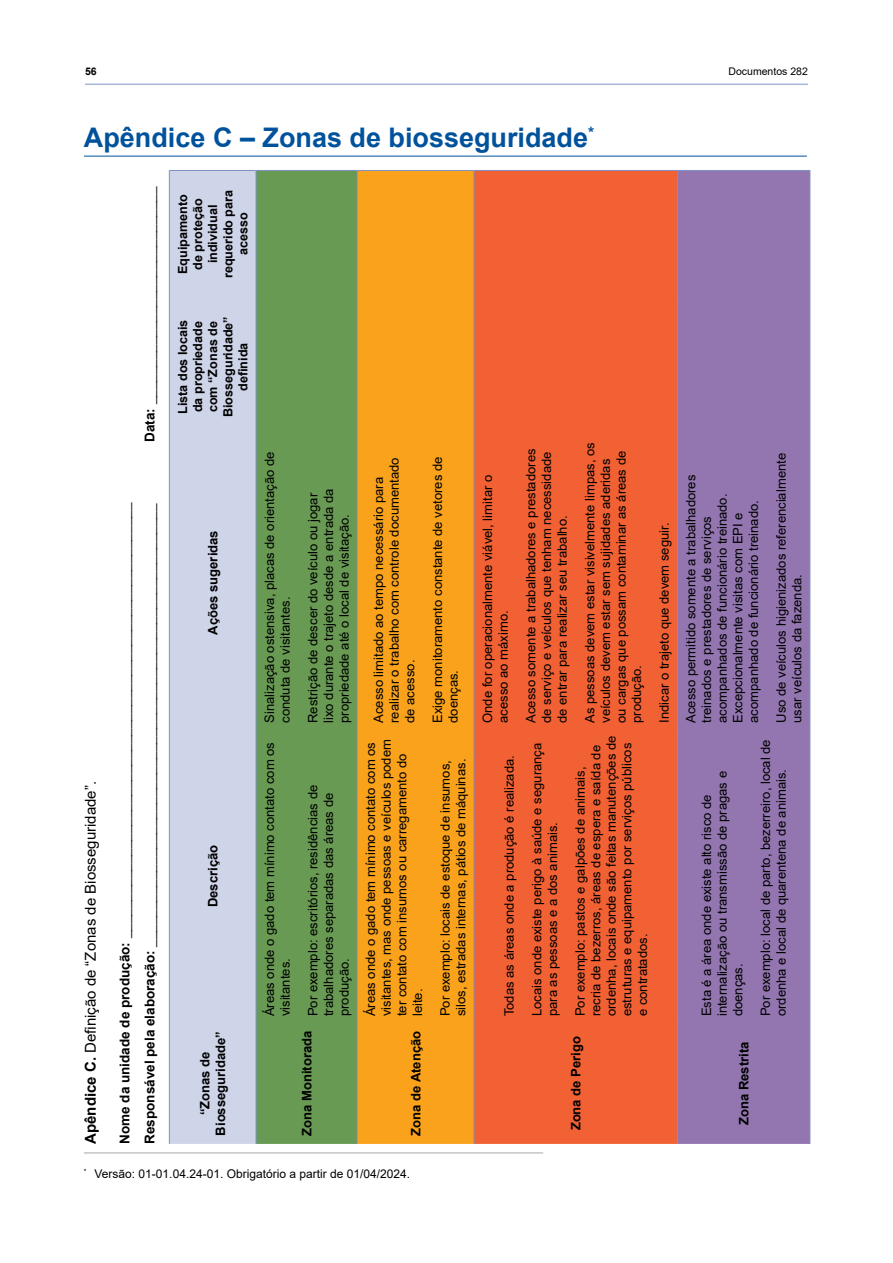
<style>
.page{position:relative;width:893px;height:1263px;background:#fff}
.page>*{position:absolute;margin:0;border:0;box-sizing:border-box;transform-origin:0 0}
.t1{font:700 27px "Arial";color:#00529c}
.t2{font:15px "Arial";color:#000}
.t3{font:13.5px/25px "Arial";color:#000}
.t4{font:13.05px/15.6px "Arial";color:#000}
.t5{font:700 13.05px/15.6px "Arial";color:#000;text-align:center}
.t6{font:700 12.6px/15.1px "Arial";color:#000;text-align:center}
.t7{font:12px "Arial";color:#000}
.t8{font:10.5px "Arial";color:#000}
.t9{font:700 10.5px "Arial";color:#000}
.s1{font-weight:700}
</style>
<div class="page">
<hr style="left:85px;top:84px;width:723px;height:1px;background:#a9b5d8">
<hr style="left:84px;top:156px;width:723px;height:1px;background:#00529c">
<hr style="left:84px;top:1152px;width:459px;height:1px;background:#a7a9ac">
<div style="left:170px;top:171px;width:86px;height:973px;background:#cfd5e9"></div>
<div style="left:257px;top:171px;width:100px;height:973px;background:#689a53"></div>
<div style="left:358px;top:171px;width:116px;height:973px;background:#faa21b"></div>
<div style="left:475px;top:171px;width:202px;height:973px;background:#f26134"></div>
<div style="left:678px;top:171px;width:132px;height:973px;background:#9376b0"></div>
<hr style="left:169px;top:1023px;width:1px;height:121px;background:#7c91c4">
<hr style="left:169px;top:729px;width:1px;height:294px;background:#7c91c4">
<hr style="left:169px;top:436px;width:1px;height:293px;background:#7c91c4">
<hr style="left:169px;top:298px;width:1px;height:138px;background:#7c91c4">
<hr style="left:169px;top:170px;width:1px;height:128px;background:#7c91c4">
<hr style="left:170px;top:170px;width:86px;height:1px;background:#7c91c4">
<hr style="left:256px;top:1023px;width:1px;height:121px;background:#7c91c4">
<hr style="left:256px;top:729px;width:1px;height:294px;background:#7c91c4">
<hr style="left:256px;top:436px;width:1px;height:293px;background:#7c91c4">
<hr style="left:256px;top:298px;width:1px;height:138px;background:#7c91c4">
<hr style="left:256px;top:170px;width:1px;height:128px;background:#7c91c4">
<hr style="left:256px;top:170px;width:101px;height:1px;background:#7c91c4">
<hr style="left:357px;top:1023px;width:1px;height:121px;background:#7c91c4">
<hr style="left:357px;top:729px;width:1px;height:294px;background:#7c91c4">
<hr style="left:357px;top:436px;width:1px;height:293px;background:#7c91c4">
<hr style="left:357px;top:298px;width:1px;height:138px;background:#7c91c4">
<hr style="left:357px;top:170px;width:1px;height:128px;background:#7c91c4">
<hr style="left:358px;top:170px;width:116px;height:1px;background:#7c91c4">
<hr style="left:474px;top:1023px;width:1px;height:121px;background:#7c91c4">
<hr style="left:474px;top:729px;width:1px;height:294px;background:#7c91c4">
<hr style="left:474px;top:436px;width:1px;height:293px;background:#7c91c4">
<hr style="left:474px;top:298px;width:1px;height:138px;background:#7c91c4">
<hr style="left:474px;top:170px;width:1px;height:128px;background:#7c91c4">
<hr style="left:474px;top:170px;width:203px;height:1px;background:#7c91c4">
<hr style="left:677px;top:1023px;width:1px;height:121px;background:#7c91c4">
<hr style="left:677px;top:729px;width:1px;height:294px;background:#7c91c4">
<hr style="left:677px;top:436px;width:1px;height:293px;background:#7c91c4">
<hr style="left:677px;top:298px;width:1px;height:138px;background:#7c91c4">
<hr style="left:677px;top:170px;width:1px;height:128px;background:#7c91c4">
<hr style="left:678px;top:170px;width:132px;height:1px;background:#7c91c4">
<hr style="left:810px;top:1023px;width:1px;height:121px;background:#7c91c4">
<hr style="left:810px;top:729px;width:1px;height:294px;background:#7c91c4">
<hr style="left:810px;top:436px;width:1px;height:293px;background:#7c91c4">
<hr style="left:810px;top:298px;width:1px;height:138px;background:#7c91c4">
<hr style="left:810px;top:170px;width:1px;height:128px;background:#7c91c4">
<p class="t9" style="left:85px;top:64px;width:13px">56</p>
<p class="t8" style="left:728px;top:64px;width:81px">Documentos 282</p>
<h1 class="t1" style="left:84px;top:119px;width:512px">Apêndice C – Zonas de biosseguridade<sup>*</sup></h1>
<p class="t3" style="left:137px;top:442px;width:257px;rotate:-90deg"><span class="s1">Data:</span> _____________________________</p>
<p class="t2" style="left:80px;top:1144px;width:364px;rotate:-90deg"><span class="s1">Apêndice C.</span> Definição de “Zonas de Biosseguridade”.</p>
<p class="t3" style="left:112px;top:1144px;width:643px;rotate:-90deg"><span class="s1">Nome da unidade de produção:</span> __________________________________________________________<br><span class="s1">Responsável pela elaboração:</span> ___________________________________________________________</p>
<p class="t6" style="left:175px;top:278px;width:90px;rotate:-90deg">Equipamento de proteção individual requerido para acesso</p>
<p class="t6" style="left:175px;top:417px;width:102px;rotate:-90deg">Lista dos locais da propriedade com “Zonas de<br>Biosseguridade” definida</p>
<p class="t5" style="left:205px;top:635px;width:106px;rotate:-90deg">Ações sugeridas</p>
<p class="t5" style="left:205px;top:907px;width:64px;rotate:-90deg">Descrição</p>
<p class="t5" style="left:197px;top:1135px;width:106px;rotate:-90deg">“Zonas de<br>Biosseguridade”</p>
<p class="t4" style="left:262px;top:723px;width:273px;rotate:-90deg">Sinalização ostensiva, placas de orientação de conduta de visitantes.</p>
<p class="t4" style="left:262px;top:1016px;width:276px;rotate:-90deg">Áreas onde o gado tem mínimo contato com os visitantes.</p>
<p class="t4" style="left:305px;top:723px;width:236px;rotate:-90deg">Restrição de descer do veículo ou jogar lixo durante o trajeto desde a entrada da propriedade até o local de visitação.</p>
<p class="t4" style="left:305px;top:1016px;width:233px;rotate:-90deg">Por exemplo: escritórios, residências de trabalhadores separadas das áreas de produção.</p>
<p class="t5" style="left:299px;top:1136px;width:107px;rotate:-90deg">Zona Monitorada</p>
<p class="t4" style="left:371px;top:723px;width:267px;rotate:-90deg">Acesso limitado ao tempo necessário para realizar o trabalho com controle documentado de acesso.</p>
<p class="t4" style="left:430px;top:723px;width:268px;rotate:-90deg">Exige monitoramento constante de vetores de doenças.</p>
<p class="t4" style="left:363px;top:1016px;width:279px;rotate:-90deg">Áreas onde o gado tem mínimo contato com os visitantes, mas onde pessoas e veículos podem ter contato com insumos ou carregamento do leite.</p>
<p class="t5" style="left:408px;top:1136px;width:106px;rotate:-90deg">Zona de Atenção</p>
<p class="t4" style="left:437px;top:1016px;width:259px;rotate:-90deg">Por exemplo: locais de estoque de insumos, silos, estradas internas, pátios de máquinas.</p>
<p class="t7" style="left:84px;top:1165px;width:328px"><sup>*</sup> Versão: 01-01.04.24-01. Obrigatório a partir de 01/04/2024.</p>
<p class="t4" style="left:480px;top:723px;width:250px;rotate:-90deg">Onde for operacionalmente viável, limitar o acesso ao máximo.</p>
<p class="t4" style="left:523px;top:723px;width:276px;rotate:-90deg">Acesso somente a trabalhadores e prestadores de serviço e veículos que tenham necessidade de entrar para realizar seu trabalho.</p>
<p class="t4" style="left:582px;top:723px;width:282px;rotate:-90deg">As pessoas devem estar visivelmente limpas, os veículos devem estar sem sujidades aderidas ou cargas que possam contaminar as áreas de produção.</p>
<p class="t4" style="left:588px;top:1016px;width:282px;rotate:-90deg">recria de bezerros, áreas de espera e saída de ordenha, locais onde são feitas manutenções de estruturas e equipamento por serviços públicos e contratados.</p>
<p class="t4" style="left:495px;top:1016px;width:275px;line-height:27.6px;rotate:-90deg">Todas as áreas onde a produção é realizada.<br>Locais onde existe perigo à saúde e segurança</p>
<p class="t4" style="left:538px;top:1016px;width:251px;line-height:27.6px;rotate:-90deg">para as pessoas e a dos animais.<br>Por exemplo: pastos e galpões de animais,</p>
<p class="t5" style="left:568px;top:1130px;width:96px;rotate:-90deg">Zona de Perigo</p>
<p class="t4" style="left:656px;top:723px;width:202px;rotate:-90deg">Indicar o trajeto que devem seguir.</p>
<p class="t4" style="left:683px;top:723px;width:250px;rotate:-90deg">Acesso permitido somente a trabalhadores treinados e prestadores de serviços acompanhados de funcionário treinado.<br>Excepcionalmente visitas com EPI e acompanhado de funcionário treinado.</p>
<p class="t4" style="left:773px;top:723px;width:271px;rotate:-90deg">Uso de veículos higienizados referencialmente usar veículos da fazenda.</p>
<p class="t4" style="left:699px;top:1016px;width:247px;rotate:-90deg">Esta é a área onde existe alto risco de internalização ou transmissão de pragas e doenças.</p>
<p class="t5" style="left:736px;top:1125px;width:85px;rotate:-90deg">Zona Restrita</p>
<p class="t4" style="left:758px;top:1016px;width:279px;rotate:-90deg">Por exemplo: local de parto, bezerreiro, local de ordenha e local de quarentena de animais.</p>
</div>
